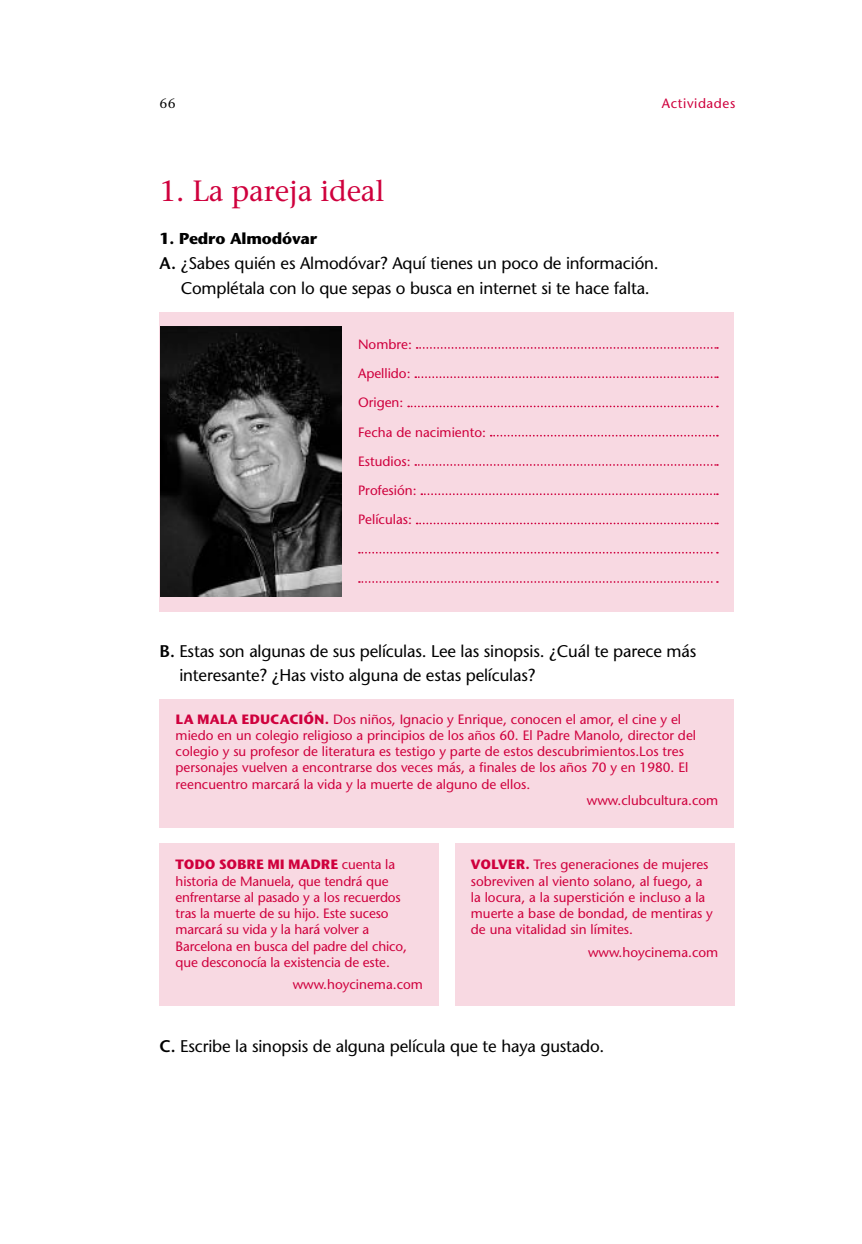
<style>
.page{position:relative;width:862px;height:1244px;background:#fff}
.page>*{position:absolute;margin:0;border:0;box-sizing:border-box;transform-origin:0 0}
.titulo_relato{font:29.25px "Stone Serif";letter-spacing:-.01em;color:#cf003d}
.enunciado_actividad{font:16.88px/24.8px "Stone Sans";letter-spacing:-.01em;color:#000}
.titulo_actividad{font:700 15.75px "Stone Sans";letter-spacing:-.01em;color:#000}
.encabezado_izda{font:13.5px/16.2px "Stone Sans";color:#cf003d}
.encabezado_izda-2{font:13.5px "Stone Sans";letter-spacing:.045em;color:#cf003d}
.t1{font:13.5px "Stone Serif";color:#000}
.s1{font-family:"Stone Sans ITC Std";font-weight:600}
.s2{font-weight:600}
.s3{font-family:"Stone Sans ITC Std";font-weight:700}
</style>
<div class="page">
<div style="left:159px;top:312px;width:574px;height:299px;background:#f8d9e2"></div>
<img style="left:160px;top:326px;width:181px;height:271px">
<svg style="left:416px;top:347px;width:301px;height:2px"></svg>
<svg style="left:415px;top:376px;width:302px;height:2px"></svg>
<svg style="left:408px;top:406px;width:309px;height:1px"></svg>
<svg style="left:490px;top:435px;width:227px;height:1px"></svg>
<svg style="left:415px;top:464px;width:302px;height:2px"></svg>
<svg style="left:421px;top:493px;width:296px;height:2px"></svg>
<svg style="left:416px;top:523px;width:301px;height:1px"></svg>
<svg style="left:359px;top:552px;width:358px;height:1px"></svg>
<svg style="left:359px;top:581px;width:358px;height:2px"></svg>
<div style="left:454px;top:843px;width:279px;height:163px;background:#f8d9e2"></div>
<div style="left:159px;top:843px;width:279px;height:163px;background:#f8d9e2"></div>
<div style="left:159px;top:699px;width:574px;height:128px;background:#f8d9e2"></div>
<p class="t1" style="left:159px;top:96px;width:17px">66</p>
<p class="encabezado_izda-2" style="left:661px;top:96px;width:75px">Actividades</p>
<p class="titulo_relato" style="left:159px;top:173px;width:226px">1. La pareja ideal</p>
<p class="titulo_actividad" style="left:159px;top:230px;width:159px">1. Pedro Almodóvar</p>
<p class="enunciado_actividad" style="left:181px;top:251px;width:479px;text-indent:-21px"><span class="s1">A.</span> ¿Sabes quién es Almodóvar? Aquí tienes un poco de información.<br>Complétala con lo que sepas o busca en internet si te hace falta.</p>
<p class="encabezado_izda" style="left:358px;top:329px;width:129px;line-height:29.2px">Nombre:<br>Apellido:<br>Origen:<br>Fecha de nacimiento:<br>Estudios:<br>Profesión:<br>Películas:</p>
<p class="enunciado_actividad" style="left:179px;top:638px;width:518px;text-indent:-20px"><span class="s2">B.</span> Estas son algunas de sus películas. Lee las sinopsis. ¿Cuál te parece más interesante? ¿Has visto alguna de estas películas?</p>
<p class="encabezado_izda" style="left:175px;top:711px;width:506px"><span class="s3">LA MALA EDUCACIÓN.</span> Dos niños, Ignacio y Enrique, conocen el amor, el cine y el</p>
<p class="encabezado_izda" style="left:175px;top:727px;width:521px">miedo en un colegio religioso a principios de los años 60. El Padre Manolo, director del</p>
<p class="encabezado_izda" style="left:175px;top:743px;width:509px">colegio y su profesor de literatura es testigo y parte de estos descubrimientos.Los tres</p>
<p class="encabezado_izda" style="left:175px;top:759px;width:514px">personajes vuelven a encontrarse dos veces más, a finales de los años 70 y en 1980. El</p>
<p class="encabezado_izda" style="left:175px;top:776px;width:356px">reencuentro marcará la vida y la muerte de alguno de ellos.</p>
<p class="encabezado_izda" style="left:586px;top:792px;width:133px">www.clubcultura.com</p>
<p class="encabezado_izda" style="left:175px;top:857px;width:233px"><span class="s3">TODO SOBRE MI MADRE</span> cuenta la historia de Manuela, que tendrá que enfrentarse al pasado y a los recuerdos tras la muerte de su hijo. Este suceso marcará su vida y la hará volver a Barcelona en busca del padre del chico, que desconocía la existencia de este.</p>
<p class="encabezado_izda" style="left:292px;top:976px;width:132px">www.hoycinema.com</p>
<p class="encabezado_izda" style="left:470px;top:857px;width:243px"><span class="s3">VOLVER.</span> Tres generaciones de mujeres sobreviven al viento solano, al fuego, a la locura, a la superstición e incluso a la muerte a base de bondad, de mentiras y de una vitalidad sin límites.</p>
<p class="encabezado_izda" style="left:587px;top:944px;width:132px">www.hoycinema.com</p>
<p class="enunciado_actividad" style="left:159px;top:1033px;width:446px"><span class="s2">C.</span> Escribe la sinopsis de alguna película que te haya gustado.</p>
</div>
